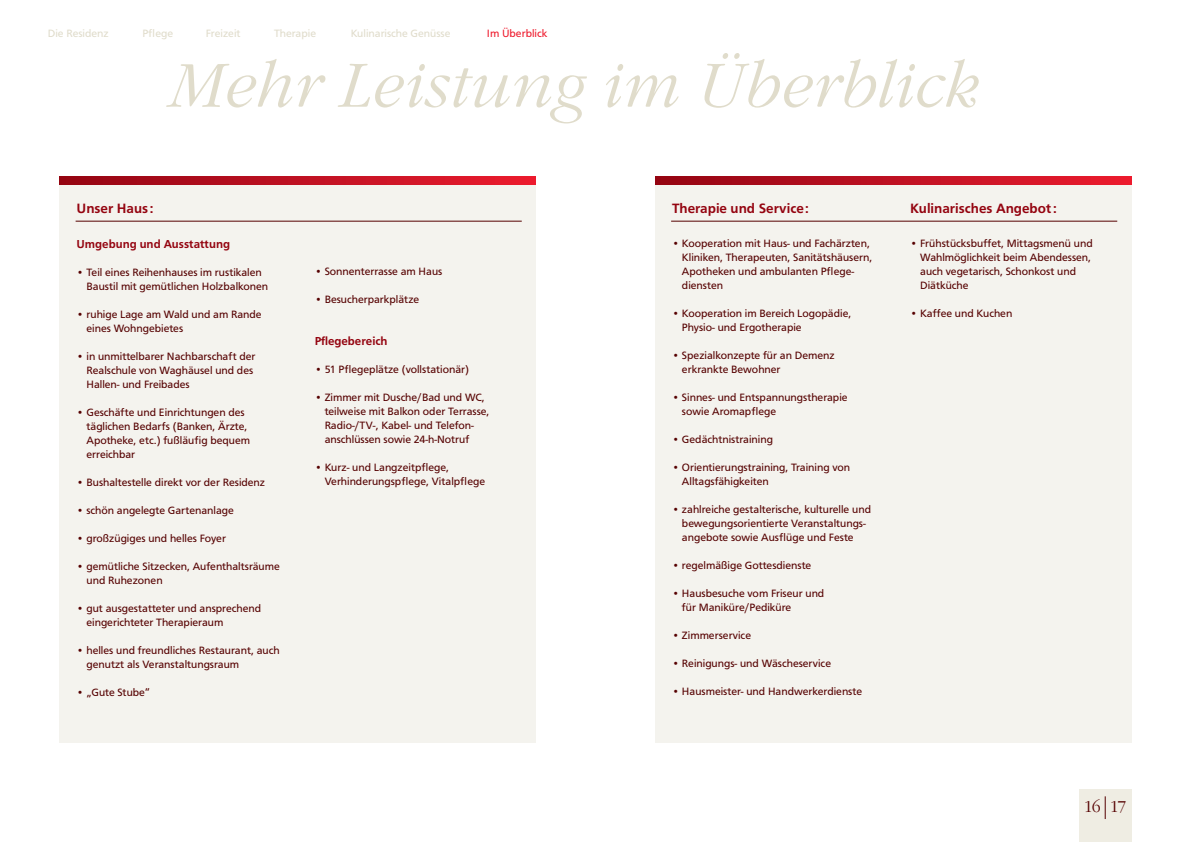
<style>
.page{position:relative;width:1191px;height:842px;background:#fff}
.page>*{position:absolute;margin:0;border:0;box-sizing:border-box;transform-origin:0 0}
.t1{font:italic 300 64px "Garamond Itc T";color:#e0dccb}
.t2{font:300 16.2px "Garamond Itc T";color:#500}
.t3{font:500 14px "F015 T";color:#940410}
.t4{font:500 12px "F015 T";color:#940410}
.t5{font:11px/14px "F015 T";color:#500}
.t6{font:11px "F015 T";color:#e0dccb}
.t7{font:11px "F015 T";color:#ee1b2d}
</style>
<div class="page">
<div style="left:60px;top:185px;width:476px;height:558px;background:#f4f3ee"></div>
<svg style="left:60px;top:177px;width:476px;height:8px;background:#be1021"></svg>
<div style="left:655px;top:185px;width:476px;height:558px;background:#f4f3ee"></div>
<svg style="left:655px;top:177px;width:476px;height:8px;background:#be1021"></svg>
<hr style="left:76px;top:221px;width:446px;height:1px;background:#500">
<hr style="left:671px;top:221px;width:446px;height:1px;background:#500">
<div style="left:1079px;top:789px;width:52px;height:53px;background:#efede3"></div>
<svg style="left:1105px;top:796px;width:1px;height:23px"></svg>
<p class="t6" style="left:48px;top:27px;width:62px">Die Residenz</p>
<p class="t6" style="left:142px;top:27px;width:32px">Pflege</p>
<p class="t6" style="left:206px;top:27px;width:36px">Freizeit</p>
<p class="t6" style="left:274px;top:27px;width:44px">Therapie</p>
<p class="t6" style="left:351px;top:27px;width:101px">Kulinarische Genüsse</p>
<p class="t7" style="left:487px;top:27px;width:62px">Im Überblick</p>
<h1 class="t1" style="left:169px;top:50px;width:812px">Mehr Leistung im Überblick</h1>
<p class="t3" style="left:77px;top:200px;width:78px">Unser Haus:</p>
<p class="t3" style="left:672px;top:200px;width:138px">Therapie und Service:</p>
<p class="t3" style="left:910px;top:200px;width:148px">Kulinarisches Angebot :</p>
<p class="t4" style="left:77px;top:237px;width:155px">Umgebung und Ausstattung</p>
<p class="t5" style="left:86px;top:265px;width:183px;text-indent:-10px">• Teil eines Reihenhauses im rustikalen<br>Baustil mit gemütlichen Holzbalkonen</p>
<p class="t5" style="left:86px;top:307px;width:177px;text-indent:-10px">• ruhige Lage am Wald und am Rande eines Wohngebietes</p>
<p class="t5" style="left:86px;top:349px;width:171px;text-indent:-10px">• in unmittelbarer Nachbarschaft der<br>Realschule von Waghäusel und des<br>Hallen- und Freibades</p>
<p class="t5" style="left:86px;top:405px;width:165px;text-indent:-10px">• Geschäfte und Einrichtungen des täglichen Bedarfs (Banken, Ärzte,<br>Apotheke, etc.) fußläufig bequem erreichbar</p>
<p class="t5" style="left:77px;top:475px;width:190px">• Bushaltestelle direkt vor der Residenz</p>
<p class="t5" style="left:77px;top:503px;width:159px">• schön angelegte Gartenanlage</p>
<p class="t5" style="left:77px;top:531px;width:151px">• großzügiges und helles Foyer</p>
<p class="t5" style="left:86px;top:559px;width:195px;text-indent:-10px">• gemütliche Sitzecken, Aufenthaltsräume und Ruhezonen</p>
<p class="t5" style="left:86px;top:601px;width:176px;text-indent:-10px">• gut ausgestatteter und ansprechend eingerichteter Therapieraum</p>
<p class="t5" style="left:86px;top:643px;width:195px;text-indent:-10px">• helles und freundliches Restaurant, auch genutzt als Veranstaltungsraum</p>
<p class="t5" style="left:77px;top:685px;width:75px">• „Gute Stube“</p>
<p class="t5" style="left:315px;top:264px;width:129px">• Sonnenterrasse am Haus</p>
<p class="t5" style="left:315px;top:292px;width:106px">• Besucherparkplätze</p>
<p class="t4" style="left:315px;top:334px;width:74px">Pflegebereich</p>
<p class="t5" style="left:315px;top:362px;width:156px">• 51 Pflegeplätze (vollstationär)</p>
<p class="t5" style="left:325px;top:390px;width:166px;text-indent:-10px">• Zimmer mit Dusche/Bad und WC, teilweise mit Balkon oder Terrasse, Radio-/TV-, Kabel- und Telefon&shy;anschlüssen sowie 24-h-Notruf</p>
<p class="t5" style="left:325px;top:460px;width:162px;text-indent:-10px">• Kurz- und Langzeitpflege,<br>Verhinderungspflege, Vitalpflege</p>
<p class="t5" style="left:682px;top:236px;width:192px;text-indent:-10px">• Kooperation mit Haus- und Fachärzten,<br>Kliniken, Therapeuten, Sanitätshäusern,<br>Apotheken und ambulanten Pflege&shy;diensten</p>
<p class="t5" style="left:682px;top:306px;width:171px;text-indent:-10px">• Kooperation im Bereich Logopädie,<br>Physio- und Ergotherapie</p>
<p class="t5" style="left:682px;top:348px;width:154px;text-indent:-10px">• Spezialkonzepte für an Demenz erkrankte Bewohner</p>
<p class="t5" style="left:682px;top:390px;width:167px;text-indent:-10px">• Sinnes- und Entspannungstherapie sowie Aromapflege</p>
<p class="t5" style="left:672px;top:432px;width:102px">• Gedächtnistraining</p>
<p class="t5" style="left:682px;top:460px;width:170px;text-indent:-10px">• Orientierungstraining, Training von<br>Alltagsfähigkeiten</p>
<p class="t5" style="left:682px;top:502px;width:190px;text-indent:-10px">• zahlreiche gestalterische, kulturelle und bewegungsorientierte Veranstaltungs&shy;angebote sowie Ausflüge und Feste</p>
<p class="t5" style="left:672px;top:558px;width:141px">• regelmäßige Gottesdienste</p>
<p class="t5" style="left:682px;top:586px;width:144px;text-indent:-10px">• Hausbesuche vom Friseur und für Maniküre/Pediküre</p>
<p class="t5" style="left:672px;top:628px;width:80px">• Zimmerservice</p>
<p class="t5" style="left:672px;top:656px;width:160px">• Reinigungs- und Wäscheservice</p>
<p class="t5" style="left:672px;top:684px;width:192px">• Hausmeister- und Handwerkerdienste</p>
<p class="t5" style="left:920px;top:236px;width:174px;text-indent:-10px">• Frühstücksbuffet, Mittagsmenü und<br>Wahlmöglichkeit beim Abendessen, auch vegetarisch, Schonkost und<br>Diätküche</p>
<p class="t5" style="left:910px;top:306px;width:104px">• Kaffee und Kuchen</p>
<h2 class="t2" style="left:1083px;top:798px;width:44px">16 17</h2>
</div>
